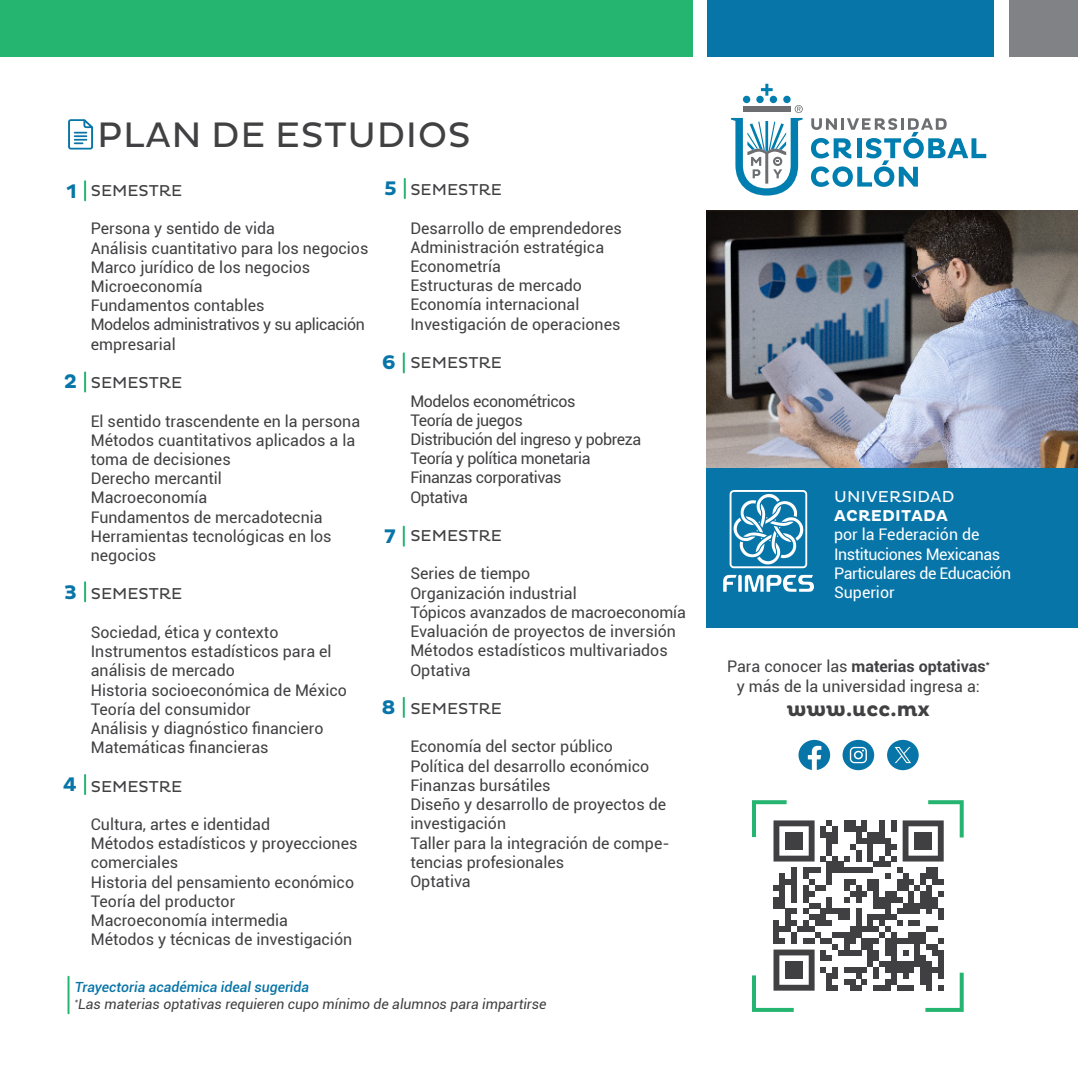
<style>
.page{position:relative;width:1078px;height:1078px;background:#fff}
.page>*{position:absolute;margin:0;border:0;box-sizing:border-box;transform-origin:0 0}
.t1{font:36px "Pluto";letter-spacing:.015em;color:#414042}
.t2{font:700 20px "Pluto";color:#414042}
.t3{font:700 20px "Pluto";color:#0875a8}
.t4{font:16px/19.2px "Roboto";color:#414042}
.t5{font:16px/19.2px "Roboto";letter-spacing:-.025em;color:#414042}
.t6{font:16px/19.2px "Roboto";letter-spacing:-.025em;color:#fff}
.t7{font:16px "Pluto";color:#414042}
.t8{font:700 16px "Roboto";color:#414042}
.t9{font:16px "Pluto";letter-spacing:.015em;color:#fff}
.t10{font:700 16px "Pluto";letter-spacing:.015em;color:#fff}
.t11{font:italic 14px "Roboto";color:#414042}
.t12{font:italic 500 14px "Roboto";color:#0875a8}
.s1{font-weight:400}
</style>
<div class="page">
<div style="left:1009px;top:0;width:68px;height:57px;background:#808285"></div>
<div style="left:706px;top:467px;width:371px;height:160px;background:#0875a8"></div>
<svg style="left:84px;top:181px;width:2px;height:19px"></svg>
<svg style="left:403px;top:179px;width:2px;height:19px"></svg>
<svg style="left:84px;top:372px;width:2px;height:19px"></svg>
<svg style="left:402px;top:353px;width:2px;height:19px"></svg>
<svg style="left:84px;top:582px;width:2px;height:19px"></svg>
<svg style="left:402px;top:526px;width:2px;height:19px"></svg>
<hr style="left:84px;top:774px;width:2px;height:20px;background:#25b570">
<svg style="left:402px;top:697px;width:2px;height:19px"></svg>
<svg style="left:68px;top:119px;width:25px;height:30px"></svg>
<img style="left:706px;top:210px;width:371px;height:257px">
<div style="left:0;top:0;width:692px;height:57px;background:#25b570"></div>
<div style="left:707px;top:0;width:286px;height:57px;background:#0875a8"></div>
<svg style="left:723px;top:574px;width:90px;height:17px"></svg>
<svg style="left:729px;top:490px;width:78px;height:78px"></svg>
<div style="left:783px;top:96px;width:7px;height:7px;background:#007eaf;border-radius:50%"></div>
<div style="left:742px;top:96px;width:8px;height:7px;background:#007eaf;border-radius:50%"></div>
<div style="left:769px;top:96px;width:8px;height:7px;background:#007eaf;border-radius:50%"></div>
<div style="left:756px;top:96px;width:7px;height:7px;background:#007eaf;border-radius:50%"></div>
<svg style="left:760px;top:84px;width:12px;height:12px"></svg>
<svg style="left:811px;top:118px;width:175px;height:69px"></svg>
<svg style="left:730px;top:105px;width:72px;height:90px"></svg>
<svg style="left:842px;top:739px;width:32px;height:31px"></svg>
<svg style="left:887px;top:739px;width:31px;height:31px"></svg>
<svg style="left:798px;top:739px;width:32px;height:30px"></svg>
<hr style="left:67px;top:976px;width:2px;height:36px;background:#25b570">
<svg style="left:752px;top:800px;width:212px;height:212px"></svg>
<div style="left:785px;top:961px;width:17px;height:17px;background:#404042"></div>
<p class="t1" style="left:97px;top:114px;width:375px">PLAN DE ESTUDIOS</p>
<p class="t7" style="left:91px;top:181px;width:93px">SEMESTRE</p>
<p class="t4" style="left:91px;top:218px;width:186px">Persona y sentido de vida</p>
<p class="t4" style="left:91px;top:238px;width:279px">Análisis cuantitativo para los negocios</p>
<p class="t4" style="left:91px;top:257px;width:221px">Marco jurídico de los negocios</p>
<p class="t4" style="left:91px;top:276px;width:113px">Microeconomía</p>
<p class="t4" style="left:91px;top:295px;width:175px">Fundamentos contables</p>
<p class="t5" style="left:91px;top:314px;width:275px">Modelos administrativos y su aplicación empresarial</p>
<p class="t7" style="left:91px;top:373px;width:93px">SEMESTRE</p>
<p class="t4" style="left:91px;top:410px;width:271px">El sentido trascendente en la persona</p>
<p class="t4" style="left:91px;top:430px;width:266px">Métodos cuantitativos aplicados a la toma de decisiones</p>
<p class="t4" style="left:91px;top:468px;width:133px">Derecho mercantil</p>
<p class="t4" style="left:91px;top:487px;width:118px">Macroeconomía</p>
<p class="t4" style="left:91px;top:506px;width:233px">Fundamentos de mercadotecnia</p>
<p class="t4" style="left:91px;top:526px;width:242px">Herramientas tecnológicas en los negocios</p>
<p class="t7" style="left:91px;top:584px;width:93px">SEMESTRE</p>
<p class="t4" style="left:91px;top:622px;width:189px">Sociedad, ética y contexto</p>
<p class="t4" style="left:91px;top:641px;width:242px">Instrumentos estadísticos para el análisis de mercado</p>
<p class="t4" style="left:91px;top:679px;width:257px">Historia socioeconómica de México</p>
<p class="t4" style="left:91px;top:698px;width:161px">Teoría del consumidor</p>
<p class="t4" style="left:91px;top:718px;width:234px">Análisis y diagnóstico financiero</p>
<p class="t4" style="left:91px;top:737px;width:179px">Matemáticas financieras</p>
<p class="t7" style="left:91px;top:776px;width:93px">SEMESTRE</p>
<p class="t4" style="left:91px;top:814px;width:181px">Cultura, artes e identidad</p>
<p class="t4" style="left:91px;top:833px;width:268px">Métodos estadísticos y proyecciones comerciales</p>
<p class="t4" style="left:91px;top:871px;width:265px">Historia del pensamiento económico</p>
<p class="t4" style="left:91px;top:890px;width:146px">Teoría del productor</p>
<p class="t4" style="left:91px;top:910px;width:199px">Macroeconomía intermedia</p>
<p class="t4" style="left:91px;top:929px;width:263px">Métodos y técnicas de investigación</p>
<p class="t3" style="left:67px;top:179px;width:12px">1</p>
<p class="t3" style="left:384px;top:177px;width:14px">5</p>
<p class="t7" style="left:410px;top:181px;width:93px">SEMESTRE</p>
<p class="t4" style="left:410px;top:218px;width:213px">Desarrollo de emprendedores</p>
<p class="t4" style="left:410px;top:237px;width:195px">Administración estratégica</p>
<p class="t4" style="left:410px;top:256px;width:92px">Econometría</p>
<p class="t4" style="left:410px;top:275px;width:173px">Estructuras de mercado</p>
<p class="t4" style="left:410px;top:294px;width:170px">Economía internacional</p>
<p class="t4" style="left:410px;top:314px;width:211px">Investigación de operaciones</p>
<p class="t7" style="left:410px;top:353px;width:93px">SEMESTRE</p>
<p class="t5" style="left:410px;top:390px;width:167px">Modelos econométricos</p>
<p class="t5" style="left:410px;top:410px;width:114px">Teoría de juegos</p>
<p class="t5" style="left:410px;top:429px;width:232px">Distribución del ingreso y pobreza</p>
<p class="t5" style="left:410px;top:448px;width:182px">Teoría y política monetaria</p>
<p class="t5" style="left:410px;top:467px;width:153px">Finanzas corporativas</p>
<p class="t5" style="left:410px;top:486px;width:59px">Optativa</p>
<p class="t7" style="left:410px;top:526px;width:93px">SEMESTRE</p>
<p class="t4" style="left:410px;top:563px;width:121px">Series de tiempo</p>
<p class="t4" style="left:410px;top:582px;width:168px">Organización industrial</p>
<p class="t4" style="left:410px;top:602px;width:277px">Tópicos avanzados de macroeconomía</p>
<p class="t4" style="left:410px;top:621px;width:267px">Evaluación de proyectos de inversión</p>
<p class="t4" style="left:410px;top:640px;width:259px">Métodos estadísticos multivariados</p>
<p class="t4" style="left:410px;top:659px;width:62px">Optativa</p>
<p class="t7" style="left:410px;top:699px;width:93px">SEMESTRE</p>
<p class="t4" style="left:410px;top:736px;width:204px">Economía del sector público</p>
<p class="t4" style="left:410px;top:755px;width:240px">Política del desarrollo económico</p>
<p class="t4" style="left:410px;top:774px;width:142px">Finanzas bursátiles</p>
<p class="t4" style="left:410px;top:794px;width:257px">Diseño y desarrollo de proyectos de investigación</p>
<p class="t4" style="left:410px;top:832px;width:261px">Taller para la integración de compe&shy;tencias profesionales</p>
<p class="t4" style="left:410px;top:870px;width:62px">Optativa</p>
<p class="t3" style="left:381px;top:351px;width:16px">6</p>
<p class="t3" style="left:64px;top:370px;width:15px">2</p>
<p class="t3" style="left:384px;top:524px;width:13px">7</p>
<p class="t3" style="left:64px;top:580px;width:14px">3</p>
<p class="t3" style="left:381px;top:695px;width:16px">8</p>
<p class="t3" style="left:63px;top:772px;width:16px">4</p>
<p class="t12" style="left:75px;top:976px;width:236px">Trayectoria académica ideal sugerida</p>
<p class="t11" style="left:75px;top:993px;width:473px"><sup>*</sup>Las materias optativas requieren cupo mínimo de alumnos para impartirse</p>
<p class="t9" style="left:833px;top:487px;width:122px">UNIVERSIDAD</p>
<p class="t10" style="left:833px;top:506px;width:115px">ACREDITADA</p>
<p class="t6" style="left:833px;top:524px;width:178px">por la Federación de<br>Instituciones Mexicanas<br>Particulares de Educación<br>Superior</p>
<p class="t8" style="left:727px;top:655px;width:264px"><span class="s1">Para conocer las</span> materias optativas<sup>*</sup></p>
<p class="t4" style="left:736px;top:675px;width:244px">y más de la universidad ingresa a:</p>
<p class="t2" style="left:786px;top:697px;width:145px">www.ucc.mx</p>
</div>
